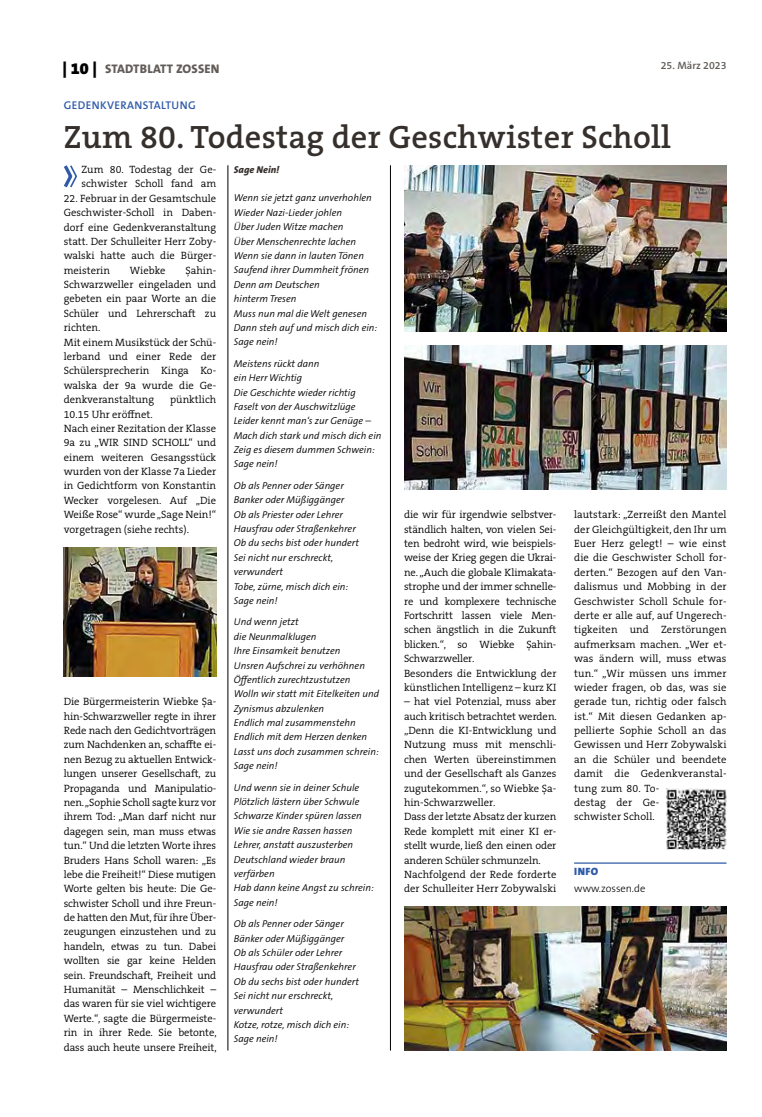
<style>
.page{position:relative;width:762px;height:1117px;background:#fff}
.page>*{position:absolute;margin:0;border:0;box-sizing:border-box;transform-origin:0 0}
.t1{font:600 32.5px "The Serif B W6";letter-spacing:.01em;color:#36302d}
.t2{font:800 12.5px "The Sans B W8";letter-spacing:.015em;color:#615c58}
.t3{font:600 11.25px "The Sans B W6";letter-spacing:.035em;color:#2e5aa8}
.t4{font:300 10.62px/14.4px "The Serif B W4";color:#000}
.t5{font:300 10.62px "The Sans B W3";color:#000}
.t6{font:600 10.62px "The Sans B W6";color:#615c58}
.t7{font:900 10.62px "The Sans B W9";color:#2e5aa8}
.t8{font:italic 300 10px/14.4px "The Sans B W4";color:#000}
.t9{font:italic 800 10px "The Sans B W8";color:#36302d}
.s1{font-family:"The Sans B W9";font-weight:900;font-size:16.25px;color:#000}
</style>
<div class="page">
<hr style="left:574px;top:862px;width:152px;height:1px;background:#2e5aa8">
<svg style="left:63px;top:165px;width:14px;height:23px"></svg>
<img style="left:666px;top:788px;width:60px;height:60px">
<img style="left:404px;top:906px;width:322px;height:144px">
<img style="left:404px;top:166px;width:322px;height:165px">
<img style="left:404px;top:345px;width:322px;height:144px">
<img style="left:64px;top:547px;width:152px;height:129px">
<hr style="left:228px;top:165px;width:1px;height:885px;background:#000">
<hr style="left:390px;top:165px;width:1px;height:885px;background:#000">
<p class="t2" style="left:63px;top:61px;width:158px"><span class="s1">| 10 |</span> STADTBLATT ZOSS EN</p>
<p class="t3" style="left:64px;top:98px;width:133px">GEDENKVERANSTALTUNG</p>
<h1 class="t1" style="left:64px;top:116px;width:609px">Zum 80. Todestag der Geschwister Scholl</h1>
<p class="t4" style="left:82px;top:162px;width:136px">Zum 80. Todestag der Ge&shy;schwister Scholl fand am</p>
<p class="t4" style="left:64px;top:191px;width:154px;text-align:justify">22. Februar in der Gesamtschule Geschwister-Scholl in Daben&shy;dorf eine Gedenkveranstaltung statt. Der Schulleiter Herr Zoby&shy;walski hatte auch die Bürger&shy;meisterin</p>
<p class="t6" style="left:661px;top:59px;width:67px">25. MÄRZ 2023</p>
<p class="t9" style="left:234px;top:163px;width:47px">Sage Nein!</p>
<p class="t8" style="left:234px;top:191px;width:145px">Wenn sie jetzt ganz unverhohlen<br>Wieder Nazi-Lieder johlen<br>Über Juden Witze machen<br>Über Menschenrechte lachen<br>Wenn sie dann in lauten Tönen<br>Saufend ihrer Dummheit frönen<br>Denn am Deutschen<br>hinterm Tresen<br>Muss nun mal die Welt genesen<br>Dann steh auf und misch dich ein:<br>Sage nein!</p>
<p class="t8" style="left:234px;top:356px;width:149px">Meistens rückt dann<br>ein Herr Wichtig<br>Die Geschichte wieder richtig<br>Faselt von der Auschwitzlüge<br>Leider kennt man‘s zur Genüge –<br>Mach dich stark und misch dich ein<br>Zeig es diesem dummen Schwein:<br>Sage nein!</p>
<p class="t8" style="left:234px;top:478px;width:127px">Ob als Penner oder Sänger<br>Banker oder Müßiggänger<br>Ob als Priester oder Lehrer<br>Hausfrau oder Straßenkehrer<br>Ob du sechs bist oder hundert<br>Sei nicht nur erschreckt, verwundert<br>Tobe, zürne, misch dich ein:<br>Sage nein!</p>
<p class="t8" style="left:234px;top:615px;width:147px">Und wenn jetzt<br>die Neunmalklugen<br>Ihre Einsamkeit benutzen<br>Unsren Aufschrei zu verhöhnen<br>Öffentlich zurechtzustutzen<br>Wolln wir statt mit Eitelkeiten und<br>Zynismus abzulenken<br>Endlich mal zusammenstehn<br>Endlich mit dem Herzen denken<br>Lasst uns doch zusammen schrein:<br>Sage nein!</p>
<p class="t8" style="left:234px;top:780px;width:141px">Und wenn sie in deiner Schule<br>Plötzlich lästern über Schwule<br>Schwarze Kinder spüren lassen<br>Wie sie andre Rassen hassen<br>Lehrer, anstatt auszusterben<br>Deutschland wieder braun verfärben<br>Hab dann keine Angst zu schrein:<br>Sage nein!</p>
<p class="t8" style="left:234px;top:916px;width:127px">Ob als Penner oder Sänger<br>Bänker oder Müßiggänger<br>Ob als Schüler oder Lehrer<br>Hausfrau oder Straßenkehrer<br>Ob du sechs bist oder hundert<br>Sei nicht nur erschreckt, verwundert<br>Kotze, rotze, misch dich ein:<br>Sage nein!</p>
<p class="t4" style="left:64px;top:263px;width:154px;text-indent:122px">Şahin-<br>Schwarzweller eingeladen und gebeten ein paar Worte an die<br>Schüler und Lehrerschaft zu richten.<br>Mit einem Musikstück der Schü&shy;lerband und einer Rede der<br>Schülersprecherin Kinga Ko&shy;walska der 9a wurde die Ge&shy;denkveranstaltung</p>
<p class="t4" style="left:130px;top:263px;width:37px">Wiebke</p>
<p class="t4" style="left:170px;top:392px;width:47px">pünktlich</p>
<p class="t4" style="left:64px;top:407px;width:154px">10.15 Uhr eröffnet.<br>Nach einer Rezitation der Klasse<br>9a zu „WIR SIND SCHOLL“ und einem weiteren Gesangsstück wurden von der Klasse 7a Lieder in Gedichtform von Konstantin<br>Wecker vorgelesen. Auf „Die<br>Weiße Rose“ wurde „Sage Nein!“ vorgetragen (siehe rechts).</p>
<p class="t4" style="left:574px;top:507px;width:154px">lautstark: „Zerreißt den Mantel der Gleichgültigkeit, den Ihr um<br>Euer Herz gelegt! – wie einst die die Geschwister Scholl for&shy;derten.“ Bezogen auf den Van&shy;dalismus und Mobbing in der<br>Geschwister Scholl Schule for&shy;derte er alle auf, auf Ungerech&shy;tigkeiten und Zerstörungen aufmerksam machen. „Wer et&shy;was ändern will, muss etwas tun.“ „Wir müssen uns immer wieder fragen, ob das, was sie gerade tun, richtig oder falsch ist.“ Mit diesen Gedanken ap&shy;pellierte Sophie Scholl an das<br>Gewissen und Herr Zobywalski an die Schüler und beendete damit die Gedenkveranstal&shy;tung zum 80. To-<br>destag der Ge-<br>schwister Scholl.</p>
<p class="t4" style="left:404px;top:507px;width:154px">die wir für irgendwie selbstver&shy;ständlich halten, von vielen Sei&shy;ten bedroht wird, wie beispiels&shy;weise der Krieg gegen die Ukrai&shy;ne. „Auch die globale Klimakata&shy;strophe und der immer schnelle&shy;re und komplexere technische<br>Fortschritt lassen viele Men&shy;schen ängstlich in die Zukunft blicken.“, so Wiebke Şahin-<br>Schwarzweller.<br>Besonders die Entwicklung der künstlichen Intelligenz – kurz KI</p>
<p class="t4" style="left:404px;top:694px;width:154px">– hat viel Potenzial, muss aber auch kritisch betrachtet werden. „Denn die KI-Entwicklung und<br>Nutzung muss mit menschli&shy;chen Werten übereinstimmen und der Gesellschaft als Ganzes zugutekommen.“, so Wiebke Şa&shy;hin-Schwarzweller.<br>Dass der letzte Absatz der kurzen<br>Rede komplett mit einer KI er&shy;stellt wurde, ließ den einen oder anderen Schüler schmunzeln.<br>Nachfolgend der Rede forderte der Schulleiter Herr Zobywalski</p>
<p class="t4" style="left:64px;top:694px;width:154px;text-align:justify">Die Bürgermeisterin Wiebke Şa&shy;hin-Schwarzweller regte in ihrer Rede nach den Gedichtvorträgen zum Nachdenken an, schaffte ei&shy;nen Bezug zu aktuellen Entwick&shy;lungen unserer Gesellschaft, zu Propaganda und Manipulatio&shy;nen. „Sophie Scholl sagte kurz vor ihrem Tod: „Man darf nicht nur dagegen sein, man muss etwas tun.“ Und die letzten Worte ihres Bruders Hans Scholl waren: „Es lebe die Freiheit!“ Diese mutigen Worte gelten bis heute: Die Ge&shy;schwister Scholl und ihre Freun&shy;de hatten den Mut, für ihre Über&shy;zeugungen einzustehen und zu handeln, etwas zu tun. Dabei wollten sie gar keine Helden sein. Freundschaft, Freiheit und Humanität – Menschlichkeit – das waren für sie viel wichtigere Werte.“, sagte die Bürgermeiste&shy;rin in ihrer Rede. Sie betonte, dass auch heute unsere Freiheit,</p>
<p class="t7" style="left:574px;top:864px;width:26px">Info</p>
<p class="t5" style="left:574px;top:881px;width:73px">www.zossen.de</p>
</div>
